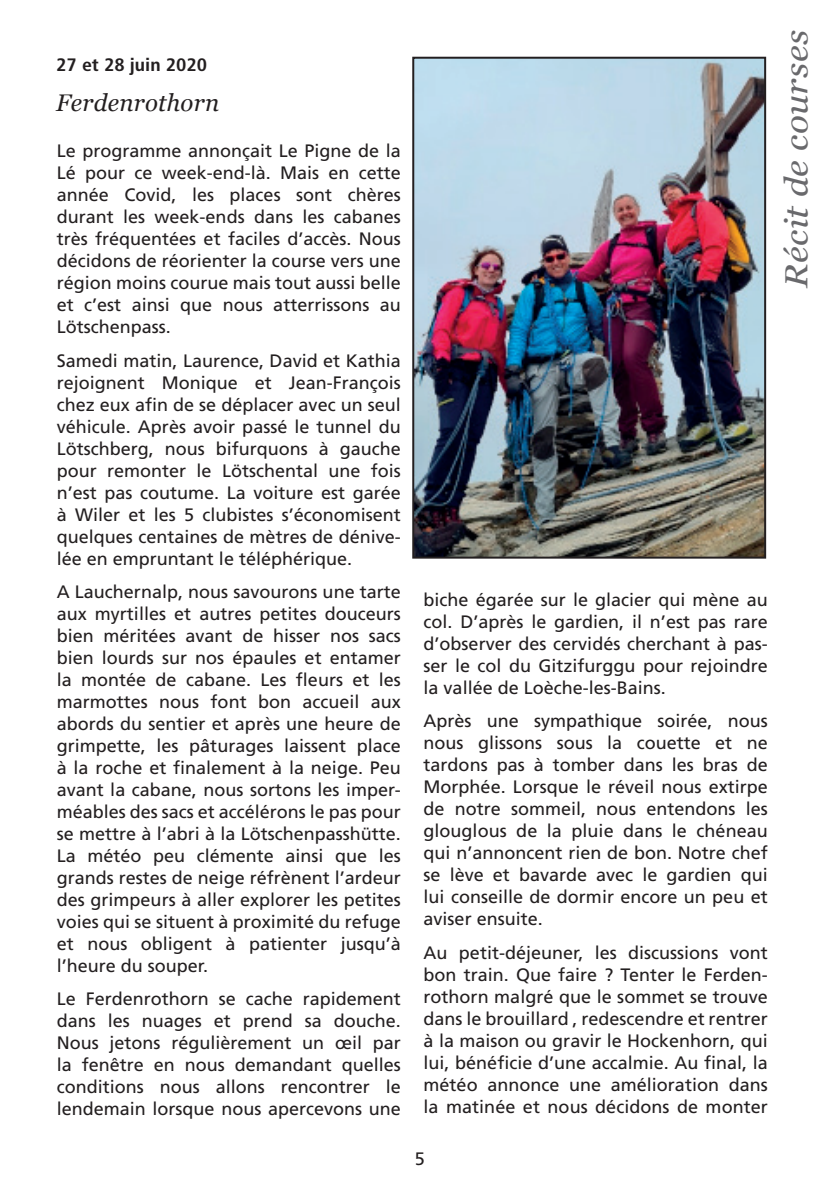
<style>
.page{position:relative;width:840px;height:1191px;background:#fff}
.page>*{position:absolute;margin:0;border:0;box-sizing:border-box;transform-origin:0 0}
.t1{font:italic 32px "Georgia";letter-spacing:.01em;color:#69696c;scale:1.1 1}
.t2{font:italic 24px "Georgia";letter-spacing:.01em;color:#231f20}
.t3{font:18px/22px "Frutiger LT Std";color:#231f20;text-align:justify}
.t4{font:700 condensed 18px "Frutiger LT Std";color:#231f20;scale:1.1 1}
</style>
<div class="page">
<img style="left:415px;top:60px;width:347px;height:495px">
<div style="left:412px;top:57px;width:353px;height:501px;border:2px solid #231f20"></div>
<p class="t4" style="left:56px;top:54px;width:138px">27 et 28 juin 2020</p>
<h2 class="t2" style="left:56px;top:87px;width:164px">Ferdenrothorn</h2>
<p class="t3" style="left:57px;top:140px;width:345px">Le programme annonçait Le Pigne de la Lé pour ce week-end-là. Mais en cette année Covid, les places sont chères durant les week-ends dans les cabanes très fréquentées et faciles d’accès. Nous décidons de réorienter la course vers une région moins courue mais tout aussi belle et c’est ainsi que nous atterrissons au Lötschenpass.</p>
<p class="t3" style="left:57px;top:349px;width:345px">Samedi matin, Laurence, David et Kathia rejoignent Monique et Jean-François chez eux afin de se déplacer avec un seul véhicule. Après avoir passé le tunnel du Lötschberg, nous bifurquons à gauche pour remonter le Lötschental une fois n’est pas coutume. La voiture est garée à Wiler et les 5 clubistes s’économisent quelques centaines de mètres de dénive&shy;lée en empruntant le téléphérique.</p>
<p class="t3" style="left:57px;top:581px;width:345px">A Lauchernalp, nous savourons une tarte aux myrtilles et autres petites douceurs bien méritées avant de hisser nos sacs bien lourds sur nos épaules et entamer la montée de cabane. Les fleurs et les marmottes nous font bon accueil aux abords du sentier et après une heure de grimpette, les pâturages laissent place à la roche et finalement à la neige. Peu avant la cabane, nous sortons les imper&shy;méables des sacs et accélérons le pas pour se mettre à l’abri à la Lötschenpasshütte.<br>La météo peu clémente ainsi que les grands restes de neige réfrènent l’ardeur des grimpeurs à aller explorer les petites voies qui se situent à proximité du refuge et nous obligent à patienter jusqu’à l’heure du souper.</p>
<p class="t3" style="left:57px;top:988px;width:345px">Le Ferdenrothorn se cache rapidement dans les nuages et prend sa douche.<br>Nous jetons régulièrement un œil par la fenêtre en nous demandant quelles conditions nous allons rencontrer le lendemain lorsque nous apercevons une</p>
<h1 class="t1" style="left:775px;top:288px;width:235px;rotate:-90deg">Récit de courses</h1>
<p class="t3" style="left:423px;top:589px;width:345px">biche égarée sur le glacier qui mène au col. D’après le gardien, il n’est pas rare d’observer des cervidés cherchant à pas&shy;ser le col du Gitzifurggu pour rejoindre la vallée de Loèche-les-Bains.</p>
<p class="t3" style="left:423px;top:710px;width:345px">Après une sympathique soirée, nous nous glissons sous la couette et ne tardons pas à tomber dans les bras de Morphée. Lorsque le réveil nous extirpe de notre sommeil, nous entendons les glouglous de la pluie dans le chéneau qui n’annoncent rien de bon. Notre chef se lève et bavarde avec le gardien qui lui conseille de dormir encore un peu et aviser ensuite.</p>
<p class="t3" style="left:423px;top:941px;width:345px">Au petit-déjeuner, les discussions vont bon train. Que faire ? Tenter le Ferden&shy;rothorn malgré que le sommet se trouve dans le brouillard , redescendre et rentrer à la maison ou gravir le Hockenhorn, qui lui, bénéficie d’une accalmie. Au final, la météo annonce une amélioration dans la matinée et nous décidons de monter</p>
<p class="t3" style="left:415px;top:1147px;width:12px">5</p>
</div>
